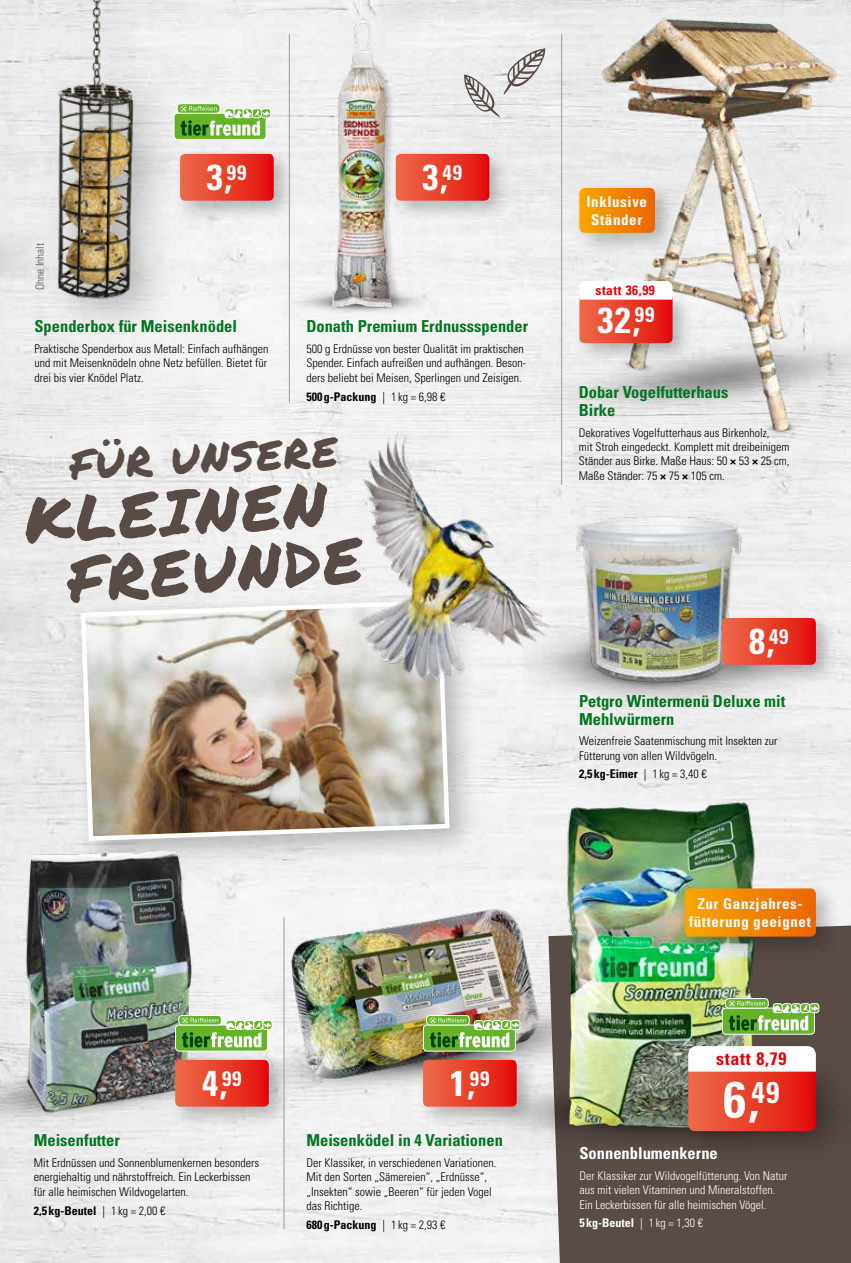
<style>
.page{position:relative;width:851px;height:1263px;background:#fff}
.page>*{position:absolute;margin:0;border:0;box-sizing:border-box;transform-origin:0 0}
.t1{font:63.15px "Permanent Marker";color:#594b46}
.t2{font:700 condensed 51px "Univers LT Std";color:#fff}
.t3{font:41.25px "Permanent Marker";color:#594b46}
.t4{font:700 condensed 36px "Univers LT Std";color:#fff}
.t5{font:700 condensed 18px "Univers LT Std";letter-spacing:.04em;color:#e3000b}
.t6{font:700 condensed 16.5px/18px "Univers LT Std";color:#057523}
.t7{font:700 condensed 16.5px "Univers LT Std";color:#fff}
.t8{font:700 condensed 15px/18px "Univers LT Std";letter-spacing:.04em;color:#fff;text-align:center}
.t9{font:700 condensed 13.5px "Univers LT Std";letter-spacing:.04em;color:#e3000b}
.t10{font:300 condensed 12px/14.4px "Univers LT Std";color:#000}
.t11{font:300 condensed 12px/14.4px "Univers LT Std";color:#fff}
.t12{font:700 condensed 12px "Univers LT Std";color:#000}
.t13{font:700 condensed 12px "Univers LT Std";color:#fff}
.t14{font:300 condensed 11.25px "Univers LT Std";color:#565655}
.s1{font-weight:300}
.s2{font-weight:700}
</style>
<div class="page">
<img style="left:0;top:0;width:850px;height:1263px">
<div style="left:69px;top:588px;width:412px;height:284px;background:#000;opacity:.25"></div>
<img style="left:78px;top:598px;width:374px;height:245px">
<div style="left:207px;top:941px;width:229px;height:197px;background:#f3f3f3"></div>
<img style="left:278px;top:896px;width:270px;height:196px">
<img style="left:0;top:999px;width:331px;height:148px">
<img style="left:6px;top:839px;width:197px;height:278px">
<img style="left:0;top:549px;width:113px;height:131px">
<img style="left:488px;top:320px;width:362px;height:151px">
<img style="left:591px;top:11px;width:259px;height:425px">
<div style="left:572px;top:181px;width:107px;height:76px;background:#000;opacity:.25"></div>
<svg style="left:579px;top:188px;width:76px;height:45px"></svg>
<div style="left:573px;top:290px;width:121px;height:75px;background:#000;opacity:.25"></div>
<svg style="left:579px;top:281px;width:93px;height:62px"></svg>
<div style="left:389px;top:147px;width:123px;height:76px;background:#000;opacity:.25"></div>
<svg style="left:405px;top:154px;width:84px;height:47px"></svg>
<img style="left:285px;top:277px;width:167px;height:42px">
<img style="left:313px;top:10px;width:92px;height:317px">
<div style="left:548px;top:925px;width:302px;height:338px;background:#594b46"></div>
<img style="left:436px;top:1041px;width:414px;height:126px">
<img style="left:548px;top:779px;width:235px;height:372px">
<svg style="left:423px;top:1025px;width:92px;height:26px"></svg>
<div style="left:423px;top:1025px;width:92px;height:26px;border:1px solid #fff;border-radius:4px"></div>
<div style="left:426px;top:1015px;width:43px;height:10px;background:#64b32b;border-radius:4px"></div>
<div style="left:426px;top:1015px;width:43px;height:10px;border:1px solid #fff;border-radius:4px"></div>
<div style="left:510px;top:1020px;width:10px;height:10px;border:1px solid #fff;border-radius:3px"></div>
<svg style="left:429px;top:1017px;width:90px;height:30px"></svg>
<div style="left:416px;top:1053px;width:123px;height:76px;background:#000;opacity:.25"></div>
<svg style="left:423px;top:1060px;width:93px;height:47px"></svg>
<svg style="left:175px;top:1025px;width:92px;height:26px"></svg>
<div style="left:175px;top:1025px;width:93px;height:26px;border:1px solid #fff;border-radius:4px"></div>
<div style="left:179px;top:1015px;width:42px;height:10px;background:#64b32b;border-radius:4px"></div>
<div style="left:178px;top:1015px;width:44px;height:10px;border:1px solid #fff;border-radius:4px"></div>
<div style="left:263px;top:1020px;width:9px;height:10px;border:1px solid #fff;border-radius:3px"></div>
<svg style="left:182px;top:1017px;width:89px;height:30px"></svg>
<div style="left:168px;top:1053px;width:124px;height:76px;background:#000;opacity:.25"></div>
<svg style="left:175px;top:1060px;width:94px;height:47px"></svg>
<div style="left:174px;top:113px;width:92px;height:26px;background:#64b32b;border-radius:4px"></div>
<div style="left:174px;top:113px;width:92px;height:27px;border:1px solid #fff;border-radius:4px"></div>
<div style="left:177px;top:103px;width:43px;height:10px;border:1px solid #fff;border-radius:4px"></div>
<div style="left:261px;top:109px;width:10px;height:9px;border:1px solid #fff;border-radius:3px"></div>
<svg style="left:182px;top:105px;width:87px;height:31px"></svg>
<div style="left:173px;top:147px;width:123px;height:76px;background:#000;opacity:.25"></div>
<svg style="left:182px;top:154px;width:92px;height:47px"></svg>
<div style="left:39px;top:0;width:143px;height:346px;background:#000;opacity:.25"></div>
<img style="left:43px;top:0;width:102px;height:304px">
<img style="left:0;top:176px;width:132px;height:142px">
<svg style="left:722px;top:1008px;width:92px;height:26px"></svg>
<div style="left:722px;top:1008px;width:92px;height:26px;border:1px solid #fff;border-radius:4px"></div>
<div style="left:725px;top:998px;width:43px;height:10px;background:#64b32b;border-radius:4px"></div>
<div style="left:725px;top:998px;width:43px;height:10px;border:1px solid #fff;border-radius:4px"></div>
<div style="left:809px;top:1003px;width:9px;height:10px;border:1px solid #fff;border-radius:3px"></div>
<svg style="left:728px;top:1000px;width:89px;height:30px"></svg>
<div style="left:679px;top:1059px;width:167px;height:103px;background:#000;opacity:.25"></div>
<svg style="left:688px;top:1046px;width:127px;height:85px"></svg>
<img style="left:522px;top:605px;width:279px;height:115px">
<img style="left:573px;top:508px;width:171px;height:177px">
<div style="left:715px;top:611px;width:123px;height:76px;background:#000;opacity:.25"></div>
<svg style="left:722px;top:618px;width:93px;height:47px"></svg>
<img style="left:347px;top:422px;width:214px;height:275px">
<svg style="left:463px;top:48px;width:84px;height:69px"></svg>
<hr style="left:284px;top:917px;width:1px;height:312px;background:#9c9c9d">
<hr style="left:561px;top:34px;width:1px;height:451px;background:#9c9c9d">
<hr style="left:289px;top:34px;width:1px;height:369px;background:#9c9c9d">
<div style="left:677px;top:881px;width:163px;height:80px;background:#000;opacity:.25"></div>
<svg style="left:684px;top:888px;width:131px;height:48px"></svg>
<p class="t14" style="left:33px;top:290px;width:48px;rotate:-90deg">Ohne Inhalt</p>
<h3 class="t4" style="left:207px;top:155px;width:41px">3,<sup>99</sup></h3>
<h3 class="t6" style="left:34px;top:317px;width:204px">Spenderbox für Meisenknödel</h3>
<p class="t10" style="left:34px;top:342px;width:235px;text-align:justify">Praktische Spenderbox aus Metall: Einfach aufhängen und mit Meisenknödeln ohne Netz befüllen. Bietet für drei bis vier Knödel Platz.</p>
<h3 class="t4" style="left:422px;top:155px;width:41px">3,<sup>49</sup></h3>
<h3 class="t6" style="left:306px;top:317px;width:223px">Donath Premium Erdnussspender</h3>
<p class="t10" style="left:306px;top:342px;width:221px">500 g Erdnüsse von bester Qualität im praktischen<br>Spender. Einfach aufreißen und aufhängen. Beson&shy;ders beliebt bei Meisen, Sperlingen und Zeisigen.</p>
<p class="t12" style="left:306px;top:389px;width:140px">500 g-Packung <span class="s1">| 1 kg = 6,98 €</span></p>
<h3 class="t3" style="left:68px;top:435px;width:269px;rotate:-3deg">FÜR UNSERE</h3>
<h1 class="t1" style="left:22px;top:473px;width:304px;rotate:-3deg">KLEINEN</h1>
<h1 class="t1" style="left:65px;top:533px;width:296px;rotate:-4deg">FREUNDE</h1>
<h3 class="t4" style="left:202px;top:1061px;width:41px">4,<sup>99</sup></h3>
<h3 class="t4" style="left:450px;top:1061px;width:41px">1,<sup>99</sup></h3>
<h3 class="t6" style="left:34px;top:1131px;width:88px">Meisenfutter</h3>
<p class="t10" style="left:34px;top:1156px;width:227px">Mit Erdnüssen und Sonnenblumenkernen besonders energiehaltig und nährstoffreich. Ein Leckerbissen für alle heimischen Wildvogelarten.</p>
<p class="t12" style="left:34px;top:1203px;width:133px">2,5kg-Beutel <span class="s1">| 1 kg = 2,00 €</span></p>
<h3 class="t6" style="left:306px;top:1131px;width:198px">Meisenködel in 4 Variationen</h3>
<p class="t10" style="left:306px;top:1156px;width:191px">Der Klassiker, in verschiedenen Variationen.<br>Mit den Sorten „Sämereien“, „Erdnüsse“, „Insekten“ sowie „Beeren“ für jeden Vogel das Richtige.</p>
<p class="t12" style="left:306px;top:1217px;width:140px">680 g-Packung <span class="s1">| 1 kg = 2,93 €</span></p>
<p class="t8" style="left:586px;top:192px;width:62px">Inklusive<br>Ständer</p>
<p class="t9" style="left:595px;top:282px;width:61px">statt 36,99</p>
<h3 class="t4" style="left:597px;top:298px;width:58px">32,<sup>99</sup></h3>
<h3 class="t6" style="left:578px;top:383px;width:151px">Dobar Vogelfutterhaus<br>Birke</h3>
<p class="t10" style="left:578px;top:425px;width:212px">Dekoratives Vogelfutterhaus aus Birkenholz,<br>mit Stroh eingedeckt. Komplett mit dreibeinigem Ständer aus Birke. Maße Haus: 50 <span class="s2">×</span> 53 <span class="s2">×</span> 25 cm, Maße Ständer: 75 <span class="s2">×</span> 75 <span class="s2">×</span> 105 cm.</p>
<h3 class="t4" style="left:749px;top:619px;width:41px">8,<sup>49</sup></h3>
<h3 class="t6" style="left:579px;top:692px;width:208px">Petgro Wintermenü Deluxe mit<br>Mehlwürmern</h3>
<p class="t10" style="left:579px;top:734px;width:200px">Weizenfreie Saatenmischung mit Insekten zur<br>Fütterung von allen Wildvögeln.</p>
<p class="t12" style="left:579px;top:767px;width:129px">2,5 kg-Eimer <span class="s1">| 1 kg = 3,40 €</span></p>
<p class="t8" style="left:689px;top:894px;width:123px">Zur Ganzjahres&shy;fütterung geeignet</p>
<h3 class="t5" style="left:716px;top:1048px;width:72px">statt 8,79</h3>
<h2 class="t2" style="left:723px;top:1068px;width:58px">6,<sup>49</sup></h2>
<h3 class="t7" style="left:579px;top:1143px;width:140px">Sonnenblumenkerne</h3>
<p class="t11" style="left:579px;top:1168px;width:210px">Der Klassiker zur Wildvogelfütterung. Von Natur aus mit vielen Vitaminen und Mineralstoffen.<br>Ein Leckerbissen für alle heimischen Vögel.</p>
<p class="t13" style="left:579px;top:1216px;width:125px">5 kg-Beutel <span class="s1">| 1 kg = 1,30 €</span></p>
</div>
